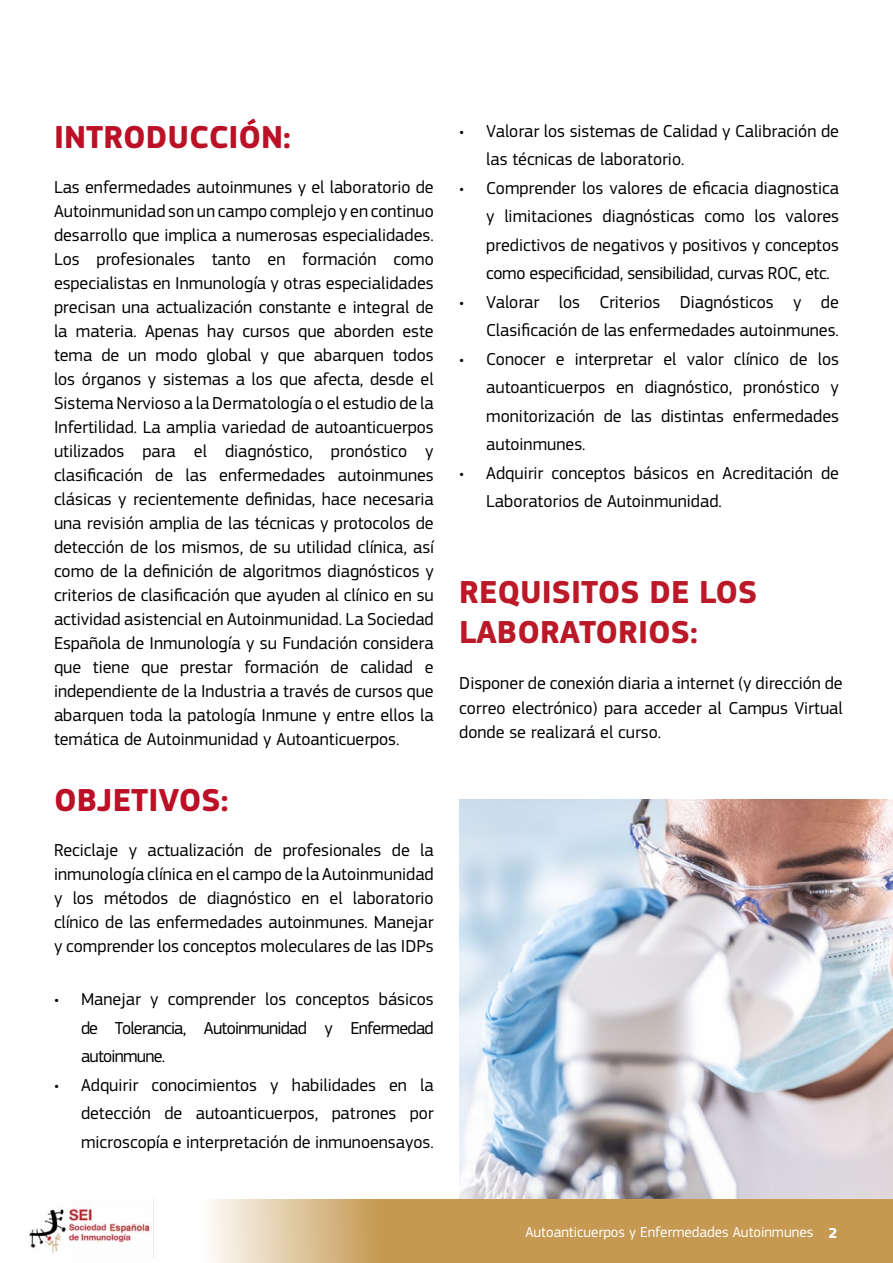
<style>
.page{position:relative;width:893px;height:1263px;background:#fff}
.page>*{position:absolute;margin:0;border:0;box-sizing:border-box;transform-origin:0 0}
.t1{font:700 33px/39.6px "Amadeus";color:#bb1828}
.t2{font:700 33px "Amadeus";color:#bb1026}
.t3{font:18px/24px "Amadeus";color:#000;text-align:justify}
.t4{font:15px "Amadeus";color:#fff}
.s1{font-weight:700}
</style>
<div class="page">
<svg style="left:153px;top:1199px;width:740px;height:64px;fill:#c59951"></svg>
<img style="left:29px;top:1199px;width:125px;height:58px">
<img style="left:459px;top:799px;width:434px;height:400px">
<h1 class="t2" style="left:54px;top:117px;width:238px">INTRODUCCIÓN:</h1>
<p class="t3" style="left:54px;top:175px;width:381px">Las enfermedades autoinmunes y el laboratorio de Autoinmunidad son un campo complejo y en continuo desarrollo que implica a numerosas especialidades.<br>Los profesionales tanto en formación como especialistas en Inmunología y otras especialidades precisan una actualización constante e integral de la materia. Apenas hay cursos que aborden este tema de un modo global y que abarquen todos los órganos y sistemas a los que afecta, desde el Sistema Nervioso a la Dermatología o el estudio de la Infertilidad. La amplia variedad de autoanticuerpos utilizados para el diagnóstico, pronóstico y clasificación de las enfermedades autoinmunes clásicas y recientemente definidas, hace necesaria una revisión amplia de las técnicas y protocolos de detección de los mismos, de su utilidad clínica, así como de la definición de algoritmos diagnósticos y criterios de clasificación que ayuden al clínico en su actividad asistencial en Autoinmunidad. La Sociedad Española de Inmunología y su Fundación considera que tiene que prestar formación de calidad e independiente de la Industria a través de cursos que abarquen toda la patología Inmune y entre ellos la temática de Autoinmunidad y Autoanticuerpos.</p>
<h1 class="t2" style="left:54px;top:780px;width:176px">OBJETIVOS:</h1>
<p class="t3" style="left:54px;top:838px;width:381px">Reciclaje y actualización de profesionales de la inmunología clínica en el campo de la Autoinmunidad y los métodos de diagnóstico en el laboratorio clínico de las enfermedades autoinmunes. Manejar y comprender los conceptos moleculares de las IDPs</p>
<p class="t3" style="left:81px;top:985px;width:354px;line-height:28.5px;text-indent:-27px">• Manejar y comprender los conceptos básicos de Tolerancia, Autoinmunidad y Enfermedad autoinmune.</p>
<p class="t3" style="left:81px;top:1071px;width:354px;line-height:28.5px;text-indent:-27px">• Adquirir conocimientos y habilidades en la detección de autoanticuerpos, patrones por microscopía e interpretación de inmunoensayos.</p>
<p class="t3" style="left:486px;top:117px;width:354px;line-height:28.5px;text-indent:-27px">• Valorar los sistemas de Calidad y Calibración de las técnicas de laboratorio.</p>
<p class="t3" style="left:486px;top:174px;width:354px;line-height:28.5px;text-indent:-27px">• Comprender los valores de eficacia diagnostica y limitaciones diagnósticas como los valores predictivos de negativos y positivos y conceptos como especificidad, sensibilidad, curvas ROC, etc.</p>
<p class="t3" style="left:459px;top:288px;width:381px;line-height:28.5px;text-align:right">• Valorar los Criterios Diagnósticos y de<br>Clasificación de las enfermedades autoinmunes.</p>
<p class="t3" style="left:486px;top:345px;width:354px;line-height:28.5px;text-indent:-27px">• Conocer e interpretar el valor clínico de los autoanticuerpos en diagnóstico, pronóstico y monitorización de las distintas enfermedades autoinmunes.</p>
<p class="t3" style="left:486px;top:459px;width:354px;line-height:28.5px;text-indent:-27px">• Adquirir conceptos básicos en Acreditación de<br>Laboratorios de Autoinmunidad.</p>
<h1 class="t1" style="left:459px;top:573px;width:300px">REQUISITOS DE LOS<br>LABORATORIOS:</h1>
<p class="t3" style="left:459px;top:671px;width:385px;line-height:24.6px">Disponer de conexión diaria a internet (y dirección de correo electrónico) para acceder al Campus Virtual donde se realizará el curso.</p>
<p class="t4" style="left:525px;top:1223px;width:313px">Autoanticuerpos y Enfermedades Autoinmunes <span class="s1">2</span></p>
</div>
